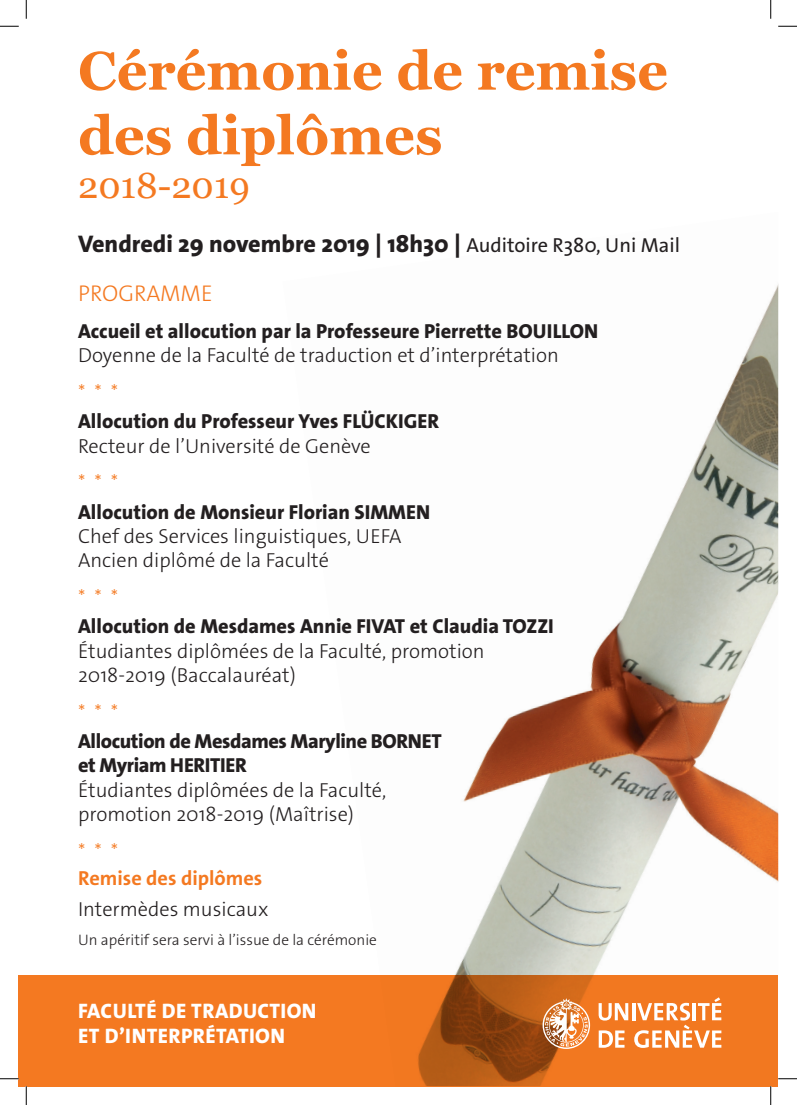
<style>
.page{position:relative;width:797px;height:1105px;background:#fff}
.page>*{position:absolute;margin:0;border:0;box-sizing:border-box;transform-origin:0 0}
.t1{font:700 53.88px/64.8px "Georgia";color:#f47921}
.t2{font:36.25px "Georgia";color:#f47921}
.t3{font:800 24.12px "The Sans Os F";color:#231f20}
.t4{font:300 22.88px "The Sans Os F";color:#f47921}
.t5{font:800 21px/25.2px "The Sans Os F";letter-spacing:.02em;color:#fff}
.t6{font:300 20.38px/24.4px "The Sans Os F";color:#231f20}
.t7{font:800 20.38px "The Sans Os F";color:#231f20}
.t8{font:800 20.38px/24.4px "The Sans Os F";letter-spacing:-.02em;color:#231f20}
.t9{font:700 20.38px "The Sans Os F";color:#f47921}
.t10{font:300 20.38px "The Sans Os F";color:#f47921}
.t11{font:300 15.25px "The Sans Os F";color:#231f20}
.s1{font-weight:400;font-size:20.38px}
</style>
<div class="page">
<img style="left:455px;top:285px;width:323px;height:690px">
<svg style="left:19px;top:975px;width:759px;height:111px;background:#e4711e"></svg>
<svg style="left:542px;top:998px;width:48px;height:51px;background:#e09c6a"></svg>
<svg style="left:598px;top:1003px;width:30px;height:17px"></svg>
<hr style="left:632px;top:1003px;width:3px;height:17px;background:#fff">
<svg style="left:598px;top:1030px;width:26px;height:18px"></svg>
<svg style="left:634px;top:997px;width:87px;height:51px"></svg>
<svg style="left:0;top:25px;width:19px;height:2px"></svg>
<svg style="left:778px;top:25px;width:19px;height:2px"></svg>
<svg style="left:0;top:1078px;width:19px;height:1px"></svg>
<svg style="left:778px;top:1078px;width:19px;height:1px"></svg>
<svg style="left:25px;top:0;width:2px;height:19px"></svg>
<svg style="left:25px;top:1086px;width:2px;height:19px"></svg>
<svg style="left:770px;top:0;width:1px;height:19px"></svg>
<svg style="left:770px;top:1086px;width:1px;height:19px"></svg>
<h1 class="t1" style="left:78px;top:39px;width:591px">Cérémonie de remise des diplômes</h1>
<h2 class="t2" style="left:78px;top:163px;width:173px">2018-2019</h2>
<p class="t3" style="left:78px;top:229px;width:603px">Vendredi 29 novembre 2019 | 18h30 | <span class="s1">Auditoire R380, Uni Mail</span></p>
<p class="t4" style="left:78px;top:279px;width:136px">PROGRAMME</p>
<p class="t7" style="left:78px;top:318px;width:522px">Accueil et allocution par la Professeure Pierrette BOUILLON</p>
<p class="t6" style="left:78px;top:343px;width:482px">Doyenne de la Faculté de traduction et d’interprétation</p>
<p class="t10" style="left:78px;top:379px;width:42px">* * *</p>
<p class="t7" style="left:78px;top:408px;width:362px">Allocution du Professeur Yves FLÜCKIGER</p>
<p class="t6" style="left:78px;top:434px;width:294px">Recteur de l’Université de Genève</p>
<p class="t10" style="left:78px;top:469px;width:42px">* * *</p>
<p class="t7" style="left:78px;top:499px;width:353px">Allocution de Monsieur Florian SIMMEN</p>
<p class="t6" style="left:78px;top:524px;width:325px">Chef des Services linguistiques, UEFA<br>Ancien diplômé de la Faculté</p>
<p class="t10" style="left:78px;top:584px;width:42px">* * *</p>
<p class="t7" style="left:78px;top:613px;width:477px">Allocution de Mesdames Annie FIVAT et Claudia TOZZI</p>
<p class="t6" style="left:78px;top:639px;width:408px">Étudiantes diplômées de la Faculté, promotion<br>2018-2019 (Baccalauréat)</p>
<p class="t10" style="left:78px;top:699px;width:42px">* * *</p>
<p class="t8" style="left:78px;top:729px;width:365px">Allocution de Mesdames Maryline BORNET et Myriam HERITIER</p>
<p class="t6" style="left:78px;top:778px;width:310px">Étudiantes diplômées de la Faculté, promotion 2018-2019 (Maîtrise)</p>
<p class="t10" style="left:78px;top:838px;width:42px">* * *</p>
<p class="t9" style="left:78px;top:864px;width:186px">Remise des diplômes</p>
<p class="t6" style="left:78px;top:897px;width:192px">Intermèdes musicaux</p>
<p class="t11" style="left:78px;top:930px;width:300px">Un apéritif sera servi à l’issue de la cérémonie</p>
<p class="t5" style="left:78px;top:998px;width:240px">FACULTÉ DE TRADUCTION<br>ET D’INTERPRÉTATION</p>
</div>
